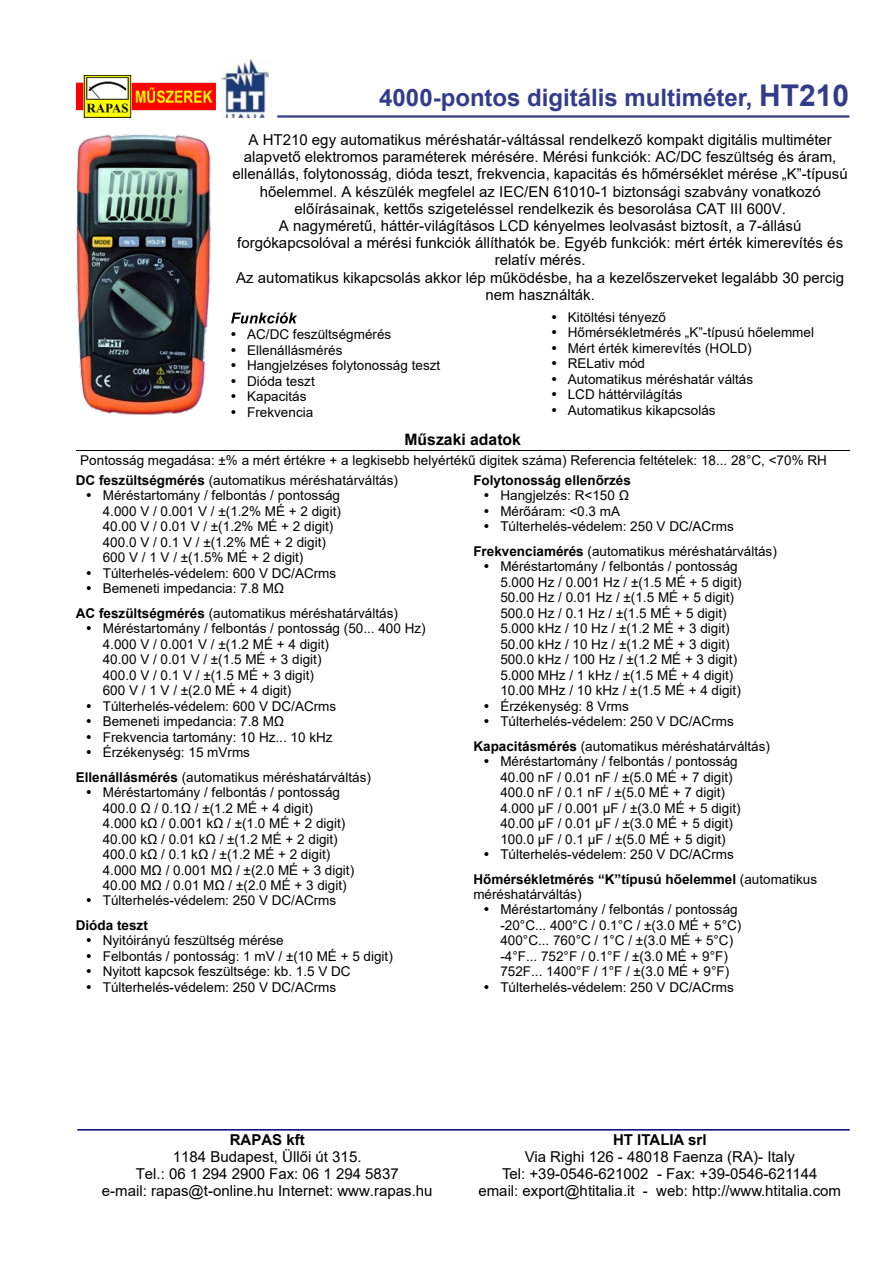
<style>
.page{position:relative;width:893px;height:1263px;background:#fff}
.page>*{position:absolute;margin:0;border:0;box-sizing:border-box;transform-origin:0 0}
.t1{font:700 24px "Arial";color:#333c8b}
.t2{font:700 15.75px "Arial";color:#000}
.t3{font:15px/17.2px "Arial";color:#000;text-align:center}
.t4{font:700 15px "Arial";color:#000}
.t5{font:13.5px/15.5px "Arial";color:#000}
.t6{font:700 13.5px "Arial";color:#000}
.s1{font-size:30px}
.s2{font-weight:700}
</style>
<div class="page">
<hr style="left:277px;top:115px;width:572px;height:3px;background:#333c8b">
<img style="left:222px;top:60px;width:47px;height:57px">
<img style="left:77px;top:75px;width:138px;height:42px">
<hr style="left:77px;top:1129px;width:773px;height:1px;background:#000080">
<img style="left:77px;top:135px;width:133px;height:279px">
<svg style="left:231px;top:312px;width:66px;height:12px"></svg>
<hr style="left:76px;top:450px;width:774px;height:1px;background:#000">
<h1 class="t1" style="left:379px;top:88px;width:472px">4000-pontos digitális multiméter, <span class="s1">HT210</span></h1>
<p class="t3" style="left:233px;top:133px;width:617px">A HT210 egy automatikus méréshatár-váltással rendelkező kompakt digitális multiméter alapvető elektromos paraméterek mérésére. Mérési funkciók: AC/DC feszültség és áram, ellenállás, folytonosság, dióda teszt, frekvencia, kapacitás és hőmérséklet mérése „K”-típusú hőelemmel. A készülék megfelel az IEC/EN 61010-1 biztonsági szabvány vonatkozó előírásainak, kettős szigeteléssel rendelkezik és besorolása CAT III 600V.<br>A nagyméretű, háttér-világításos LCD kényelmes leolvasást biztosít, a 7-állású forgókapcsolóval a mérési funkciók állíthatók be. Egyéb funkciók: mért érték kimerevítés és relatív mérés.<br>Az automatikus kikapcsolás akkor lép működésbe, ha a kezelőszerveket legalább 30 percig nem használták.</p>
<p class="t5" style="left:231px;top:328px;width:162px">• AC/DC feszültségmérés</p>
<p class="t5" style="left:231px;top:343px;width:113px">• Ellenállásmérés</p>
<p class="t5" style="left:231px;top:359px;width:211px">• Hangjelzéses folytonosság teszt</p>
<p class="t5" style="left:231px;top:374px;width:86px">• Dióda teszt</p>
<p class="t5" style="left:231px;top:390px;width:77px">• Kapacitás</p>
<p class="t5" style="left:231px;top:405px;width:84px">• Frekvencia</p>
<p class="t5" style="left:551px;top:311px;width:116px">• Kitöltési tényező</p>
<p class="t5" style="left:551px;top:326px;width:264px">• Hőmérsékletmérés „K”-típusú hőelemmel</p>
<p class="t5" style="left:551px;top:342px;width:202px">• Mért érték kimerevítés (HOLD)</p>
<p class="t5" style="left:551px;top:357px;width:95px">• RELativ mód</p>
<p class="t5" style="left:551px;top:373px;width:204px">• Automatikus méréshatár váltás</p>
<p class="t5" style="left:551px;top:388px;width:133px">• LCD háttérvilágítás</p>
<p class="t5" style="left:551px;top:404px;width:166px">• Automatikus kikapcsolás</p>
<p class="t2" style="left:404px;top:433px;width:118px">Műszaki adatok</p>
<p class="t5" style="left:80px;top:454px;width:748px">Pontosság megadása: ±% a mért értékre + a legkisebb helyértékű digitek száma) Referencia feltételek: 18... 28°C, &lt;70% RH</p>
<p class="t5" style="left:76px;top:474px;width:324px"><span class="s2">DC feszültségmérés</span> (automatikus méréshatárváltás)</p>
<p class="t5" style="left:103px;top:489px;width:240px;text-indent:-17px">• Méréstartomány / felbontás / pontosság 4.000 V / 0.001 V / ±(1.2% MÉ + 2 digit)<br>40.00 V / 0.01 V / ±(1.2% MÉ + 2 digit)<br>400.0 V / 0.1 V / ±(1.2% MÉ + 2 digit)<br>600 V / 1 V / ±(1.5% MÉ + 2 digit)</p>
<p class="t5" style="left:86px;top:567px;width:252px">• Túlterhelés-védelem: 600 V DC/ACrms</p>
<p class="t5" style="left:76px;top:578px;width:324px;line-height:24.5px;text-indent:10px">• Bemeneti impedancia: 7.8 MΩ<br><span class="s2">AC feszültségmérés</span> (automatikus méréshatárváltás)</p>
<p class="t5" style="left:103px;top:622px;width:324px;text-indent:-17px">• Méréstartomány / felbontás / pontosság (50... 400 Hz)<br>4.000 V / 0.001 V / ±(1.2 MÉ + 4 digit)<br>40.00 V / 0.01 V / ±(1.5 MÉ + 3 digit)<br>400.0 V / 0.1 V / ±(1.5 MÉ + 3 digit)<br>600 V / 1 V / ±(2.0 MÉ + 4 digit)</p>
<p class="t5" style="left:86px;top:699px;width:252px">• Túlterhelés-védelem: 600 V DC/ACrms</p>
<p class="t5" style="left:86px;top:715px;width:200px">• Bemeneti impedancia: 7.8 MΩ</p>
<p class="t5" style="left:86px;top:730px;width:248px">• Frekvencia tartomány: 10 Hz... 10 kHz</p>
<p class="t5" style="left:76px;top:741px;width:297px;line-height:24.5px;text-indent:10px">• Érzékenység: 15 mVrms<br><span class="s2">Ellenállásmérés</span> (automatikus méréshatárváltás)</p>
<p class="t5" style="left:103px;top:786px;width:253px;text-indent:-17px">• Méréstartomány / felbontás / pontosság 400.0 Ω / 0.1Ω / ±(1.2 MÉ + 4 digit)<br>4.000 kΩ / 0.001 kΩ / ±(1.0 MÉ + 2 digit)<br>40.00 kΩ / 0.01 kΩ / ±(1.2 MÉ + 2 digit)<br>400.0 kΩ / 0.1 kΩ / ±(1.2 MÉ + 2 digit)<br>4.000 MΩ / 0.001 MΩ / ±(2.0 MÉ + 3 digit)<br>40.00 MΩ / 0.01 MΩ / ±(2.0 MÉ + 3 digit)</p>
<p class="t5" style="left:76px;top:890px;width:262px;line-height:24.5px;text-indent:10px">• Túlterhelés-védelem: 250 V DC/ACrms<br><span class="s2">Dióda teszt</span></p>
<p class="t5" style="left:86px;top:934px;width:199px">• Nyitóirányú feszültség mérése</p>
<p class="t5" style="left:86px;top:950px;width:308px">• Felbontás / pontosság: 1 mV / ±(10 MÉ + 5 digit)</p>
<p class="t5" style="left:86px;top:965px;width:266px">• Nyitott kapcsok feszültsége: kb. 1.5 V DC</p>
<p class="t5" style="left:86px;top:981px;width:252px">• Túlterhelés-védelem: 250 V DC/ACrms</p>
<p class="t6" style="left:473px;top:475px;width:159px">Folytonosság ellenőrzés</p>
<p class="t5" style="left:483px;top:489px;width:147px">• Hangjelzés: R&lt;150 Ω</p>
<p class="t5" style="left:483px;top:505px;width:138px">• Mérőáram: &lt;0.3 mA</p>
<p class="t5" style="left:473px;top:516px;width:305px;line-height:24.5px;text-indent:10px">• Túlterhelés-védelem: 250 V DC/ACrms<br><span class="s2">Frekvenciamérés</span> (automatikus méréshatárváltás)</p>
<p class="t5" style="left:500px;top:560px;width:243px;text-indent:-17px">• Méréstartomány / felbontás / pontosság 5.000 Hz / 0.001 Hz / ±(1.5 MÉ + 5 digit)<br>50.00 Hz / 0.01 Hz / ±(1.5 MÉ + 5 digit)<br>500.0 Hz / 0.1 Hz / ±(1.5 MÉ + 5 digit)<br>5.000 kHz / 10 Hz / ±(1.2 MÉ + 3 digit)<br>50.00 kHz / 10 Hz / ±(1.2 MÉ + 3 digit)<br>500.0 kHz / 100 Hz / ±(1.2 MÉ + 3 digit)<br>5.000 MHz / 1 kHz / ±(1.5 MÉ + 4 digit)<br>10.00 MHz / 10 kHz / ±(1.5 MÉ + 4 digit)</p>
<p class="t5" style="left:483px;top:699px;width:147px">• Érzékenység: 8 Vrms</p>
<p class="t5" style="left:473px;top:710px;width:298px;line-height:24.5px;text-indent:10px">• Túlterhelés-védelem: 250 V DC/ACrms<br><span class="s2">Kapacitásmérés</span> (automatikus méréshatárváltás)</p>
<p class="t5" style="left:500px;top:755px;width:242px;text-indent:-17px">• Méréstartomány / felbontás / pontosság 40.00 nF / 0.01 nF / ±(5.0 MÉ + 7 digit)<br>400.0 nF / 0.1 nF / ±(5.0 MÉ + 7 digit)<br>4.000 µF / 0.001 µF / ±(3.0 MÉ + 5 digit)<br>40.00 µF / 0.01 µF / ±(3.0 MÉ + 5 digit)<br>100.0 µF / 0.1 µF / ±(5.0 MÉ + 5 digit)</p>
<p class="t5" style="left:473px;top:843px;width:345px;line-height:24.5px;text-indent:10px">• Túlterhelés-védelem: 250 V DC/ACrms<br><span class="s2">Hőmérsékletmérés “K”típusú hőelemmel</span> (automatikus</p>
<p class="t5" style="left:473px;top:888px;width:110px">méréshatárváltás)</p>
<p class="t5" style="left:500px;top:903px;width:243px;text-indent:-17px">• Méréstartomány / felbontás / pontosság -20°C... 400°C / 0.1°C / ±(3.0 MÉ + 5°C)<br>400°C... 760°C / 1°C / ±(3.0 MÉ + 5°C) -4°F... 752°F / 0.1°F / ±(3.0 MÉ + 9°F)<br>752F... 1400°F / 1°F / ±(3.0 MÉ + 9°F)</p>
<p class="t5" style="left:483px;top:981px;width:252px">• Túlterhelés-védelem: 250 V DC/ACrms</p>
<p class="t4" style="left:230px;top:1134px;width:77px">RAPAS kft</p>
<p class="t3" style="left:102px;top:1149px;width:332px">1184 Budapest, Üllői út 315.<br>Tel.: 06 1 294 2900 Fax: 06 1 294 5837<br>e-mail: rapas@t-online.hu Internet: www.rapas.hu</p>
<p class="t4" style="left:613px;top:1134px;width:95px">HT ITALIA srl</p>
<p class="t3" style="left:478px;top:1149px;width:364px">Via Righi 126 - 48018 Faenza (RA)- Italy<br>Tel: +39-0546-621002 - Fax: +39-0546-621144<br>email: export@htitalia.it - web: http://www.htitalia.com</p>
</div>
